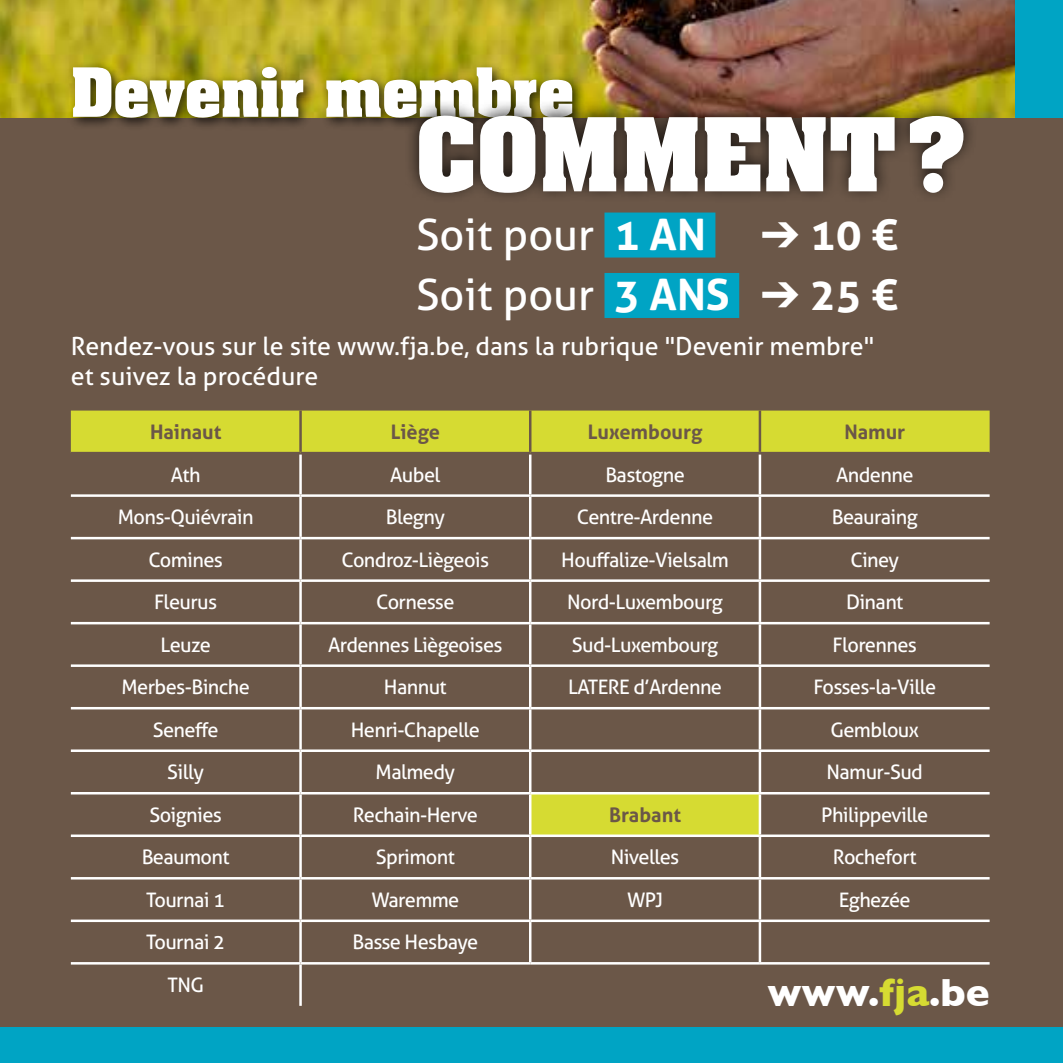
<style>
.page{position:relative;width:1063px;height:1063px;background:#fff}
.page>*{position:absolute;margin:0;border:0;box-sizing:border-box;transform-origin:0 0}
.t1{font:700 86.5px "Aachen Std";color:#fff}
.t2{font:700 57.75px "Aachen Std";color:#fff}
.t3{font:700 43.25px/60.5px "Aller";color:#fff;text-align:right}
.t4{font:43.25px "Aller";color:#fff}
.t5{font:700 40px "Gill Sans";color:#fff}
.t6{font:25px/30px "Aller";color:#fff}
.t7{font:20px "Aller";letter-spacing:-.03em;color:#fff}
.t8{font:700 20px "Aller";color:#6b5748}
.s1{font-weight:700}
.s2{font-weight:400}
.s3{color:#d6db32}
</style>
<div class="page">
<div style="left:0;top:16px;width:1063px;height:1031px;background:#6b5748"></div>
<div style="left:0;top:0;width:1063px;height:117px;background:#00a4c4"></div>
<div style="left:0;top:1028px;width:1063px;height:35px;background:#00a4c4"></div>
<img style="left:0;top:0;width:1015px;height:117px">
<svg style="left:71px;top:411px;width:919px;height:424px"></svg>
<hr style="left:299px;top:454px;width:3px;height:40px;background:#fff">
<hr style="left:529px;top:454px;width:2px;height:40px;background:#fff">
<hr style="left:759px;top:454px;width:2px;height:40px;background:#fff">
<hr style="left:71px;top:494px;width:230px;height:3px;background:#fff">
<hr style="left:301px;top:494px;width:229px;height:3px;background:#fff">
<hr style="left:299px;top:497px;width:3px;height:40px;background:#fff">
<hr style="left:530px;top:494px;width:230px;height:3px;background:#fff">
<hr style="left:529px;top:497px;width:2px;height:40px;background:#fff">
<hr style="left:760px;top:494px;width:230px;height:3px;background:#fff">
<hr style="left:759px;top:497px;width:2px;height:40px;background:#fff">
<hr style="left:71px;top:537px;width:230px;height:2px;background:#fff">
<hr style="left:301px;top:537px;width:229px;height:2px;background:#fff">
<hr style="left:299px;top:539px;width:3px;height:40px;background:#fff">
<hr style="left:530px;top:537px;width:230px;height:2px;background:#fff">
<hr style="left:529px;top:539px;width:2px;height:40px;background:#fff">
<hr style="left:760px;top:537px;width:230px;height:2px;background:#fff">
<hr style="left:759px;top:539px;width:2px;height:40px;background:#fff">
<hr style="left:71px;top:579px;width:230px;height:3px;background:#fff">
<hr style="left:301px;top:579px;width:229px;height:3px;background:#fff">
<hr style="left:299px;top:582px;width:3px;height:40px;background:#fff">
<hr style="left:530px;top:579px;width:230px;height:3px;background:#fff">
<hr style="left:529px;top:582px;width:2px;height:40px;background:#fff">
<hr style="left:760px;top:579px;width:230px;height:3px;background:#fff">
<hr style="left:759px;top:582px;width:2px;height:40px;background:#fff">
<hr style="left:71px;top:622px;width:230px;height:2px;background:#fff">
<hr style="left:301px;top:622px;width:229px;height:2px;background:#fff">
<hr style="left:299px;top:624px;width:3px;height:40px;background:#fff">
<hr style="left:530px;top:622px;width:230px;height:2px;background:#fff">
<hr style="left:529px;top:624px;width:2px;height:40px;background:#fff">
<hr style="left:760px;top:622px;width:230px;height:2px;background:#fff">
<hr style="left:759px;top:624px;width:2px;height:40px;background:#fff">
<hr style="left:71px;top:664px;width:230px;height:3px;background:#fff">
<hr style="left:301px;top:664px;width:229px;height:3px;background:#fff">
<hr style="left:299px;top:667px;width:3px;height:40px;background:#fff">
<hr style="left:530px;top:664px;width:230px;height:3px;background:#fff">
<hr style="left:529px;top:667px;width:2px;height:40px;background:#fff">
<hr style="left:760px;top:664px;width:230px;height:3px;background:#fff">
<hr style="left:759px;top:667px;width:2px;height:40px;background:#fff">
<hr style="left:71px;top:707px;width:230px;height:2px;background:#fff">
<hr style="left:301px;top:707px;width:229px;height:2px;background:#fff">
<hr style="left:299px;top:709px;width:3px;height:40px;background:#fff">
<hr style="left:530px;top:707px;width:230px;height:2px;background:#fff">
<hr style="left:529px;top:709px;width:2px;height:40px;background:#fff">
<hr style="left:760px;top:707px;width:230px;height:2px;background:#fff">
<hr style="left:759px;top:709px;width:2px;height:40px;background:#fff">
<hr style="left:71px;top:749px;width:230px;height:3px;background:#fff">
<hr style="left:301px;top:749px;width:229px;height:3px;background:#fff">
<hr style="left:299px;top:752px;width:3px;height:40px;background:#fff">
<hr style="left:530px;top:749px;width:230px;height:3px;background:#fff">
<hr style="left:529px;top:752px;width:2px;height:40px;background:#fff">
<hr style="left:760px;top:749px;width:230px;height:3px;background:#fff">
<hr style="left:759px;top:752px;width:2px;height:40px;background:#fff">
<hr style="left:71px;top:792px;width:230px;height:2px;background:#fff">
<hr style="left:301px;top:792px;width:229px;height:2px;background:#fff">
<hr style="left:299px;top:794px;width:3px;height:41px;background:#fff">
<hr style="left:530px;top:792px;width:230px;height:2px;background:#fff">
<hr style="left:529px;top:794px;width:2px;height:41px;background:#fff">
<hr style="left:760px;top:792px;width:230px;height:2px;background:#fff">
<hr style="left:759px;top:794px;width:2px;height:41px;background:#fff">
<hr style="left:71px;top:835px;width:230px;height:2px;background:#fff">
<hr style="left:301px;top:835px;width:229px;height:2px;background:#fff">
<hr style="left:299px;top:837px;width:3px;height:40px;background:#fff">
<hr style="left:530px;top:835px;width:230px;height:2px;background:#fff">
<hr style="left:529px;top:837px;width:2px;height:40px;background:#fff">
<hr style="left:760px;top:835px;width:230px;height:2px;background:#fff">
<hr style="left:759px;top:837px;width:2px;height:40px;background:#fff">
<hr style="left:71px;top:877px;width:230px;height:3px;background:#fff">
<hr style="left:301px;top:877px;width:229px;height:3px;background:#fff">
<hr style="left:299px;top:880px;width:3px;height:40px;background:#fff">
<hr style="left:530px;top:877px;width:230px;height:3px;background:#fff">
<hr style="left:529px;top:880px;width:2px;height:40px;background:#fff">
<hr style="left:760px;top:877px;width:230px;height:3px;background:#fff">
<hr style="left:759px;top:880px;width:2px;height:40px;background:#fff">
<hr style="left:71px;top:920px;width:230px;height:2px;background:#fff">
<hr style="left:301px;top:920px;width:229px;height:2px;background:#fff">
<hr style="left:299px;top:922px;width:3px;height:40px;background:#fff">
<hr style="left:530px;top:920px;width:230px;height:2px;background:#fff">
<hr style="left:529px;top:922px;width:2px;height:40px;background:#fff">
<hr style="left:760px;top:920px;width:230px;height:2px;background:#fff">
<hr style="left:759px;top:922px;width:2px;height:40px;background:#fff">
<hr style="left:71px;top:962px;width:230px;height:3px;background:#fff">
<hr style="left:301px;top:962px;width:229px;height:3px;background:#fff">
<hr style="left:299px;top:965px;width:3px;height:41px;background:#fff">
<hr style="left:530px;top:962px;width:230px;height:3px;background:#fff">
<hr style="left:760px;top:962px;width:230px;height:3px;background:#fff">
<hr style="left:299px;top:411px;width:3px;height:41px;background:#6b5748">
<hr style="left:529px;top:411px;width:2px;height:41px;background:#6b5748">
<hr style="left:759px;top:411px;width:2px;height:41px;background:#6b5748">
<hr style="left:71px;top:452px;width:230px;height:2px;background:#6b5748">
<hr style="left:301px;top:452px;width:229px;height:2px;background:#6b5748">
<hr style="left:530px;top:452px;width:230px;height:2px;background:#6b5748">
<hr style="left:760px;top:452px;width:230px;height:2px;background:#6b5748">
<div style="left:68px;top:60px;width:518px;height:71px;background:#000;opacity:.75"></div>
<div style="left:604px;top:213px;width:111px;height:45px;background:#00a4c4"></div>
<div style="left:604px;top:273px;width:135px;height:45px;background:#00a4c4"></div>
<div style="left:403px;top:98px;width:575px;height:106px;background:#000;opacity:.75"></div>
<h2 class="t2" style="left:71px;top:51px;width:505px">Devenir membre</h2>
<h1 class="t1" style="left:416px;top:92px;width:552px">COMMENT?</h1>
<h3 class="t4" style="left:416px;top:208px;width:291px">Soit pour <span class="s1">1 AN</span></h3>
<h3 class="t3" style="left:416px;top:204px;width:483px">➔ 10 €<br><span class="s2">Soit pour</span> 3 ANS ➔ 25 €</h3>
<p class="t6" style="left:71px;top:331px;width:805px">Rendez-vous sur le site www.fja.be, dans la rubrique "Devenir membre" et suivez la procédure</p>
<p class="t8" style="left:150px;top:420px;width:73px">Hainaut</p>
<p class="t8" style="left:391px;top:420px;width:51px">Liège</p>
<p class="t8" style="left:588px;top:420px;width:116px">Luxembourg</p>
<p class="t8" style="left:844px;top:420px;width:62px">Namur</p>
<p class="t7" style="left:171px;top:462px;width:31px">Ath</p>
<p class="t7" style="left:390px;top:462px;width:52px">Aubel</p>
<p class="t7" style="left:605px;top:462px;width:81px">Bastogne</p>
<p class="t7" style="left:836px;top:462px;width:79px">Andenne</p>
<p class="t7" style="left:118px;top:505px;width:137px">Mons-Quiévrain</p>
<p class="t7" style="left:386px;top:505px;width:61px">Blegny</p>
<p class="t7" style="left:577px;top:505px;width:138px">Centre-Ardenne</p>
<p class="t7" style="left:832px;top:505px;width:88px">Beauraing</p>
<p class="t7" style="left:148px;top:548px;width:76px">Comines</p>
<p class="t7" style="left:342px;top:548px;width:149px">Condroz-Liègeois</p>
<p class="t7" style="left:561px;top:548px;width:169px">Houffalize-Vielsalm</p>
<p class="t7" style="left:850px;top:548px;width:50px">Ciney</p>
<p class="t7" style="left:154px;top:590px;width:65px">Fleurus</p>
<p class="t7" style="left:376px;top:590px;width:80px">Cornesse</p>
<p class="t7" style="left:567px;top:590px;width:157px">Nord-Luxembourg</p>
<p class="t7" style="left:846px;top:590px;width:59px">Dinant</p>
<p class="t7" style="left:160px;top:633px;width:52px">Leuze</p>
<p class="t7" style="left:328px;top:633px;width:176px">Ardennes Liègeoises</p>
<p class="t7" style="left:572px;top:633px;width:148px">Sud-Luxembourg</p>
<p class="t7" style="left:833px;top:633px;width:86px">Florennes</p>
<p class="t7" style="left:122px;top:675px;width:130px">Merbes-Binche</p>
<p class="t7" style="left:384px;top:675px;width:64px">Hannut</p>
<p class="t7" style="left:568px;top:675px;width:156px">LATERE d’Ardenne</p>
<p class="t7" style="left:813px;top:675px;width:124px">Fosses-la-Ville</p>
<p class="t7" style="left:153px;top:718px;width:67px">Seneffe</p>
<p class="t7" style="left:351px;top:718px;width:131px">Henri-Chapelle</p>
<p class="t7" style="left:830px;top:718px;width:90px">Gembloux</p>
<p class="t7" style="left:167px;top:760px;width:38px">Silly</p>
<p class="t7" style="left:376px;top:760px;width:81px">Malmedy</p>
<p class="t7" style="left:827px;top:760px;width:98px">Namur-Sud</p>
<p class="t7" style="left:149px;top:803px;width:74px">Soignies</p>
<p class="t7" style="left:353px;top:803px;width:127px">Rechain-Herve</p>
<p class="t8" style="left:609px;top:802px;width:74px">Brabant</p>
<p class="t7" style="left:821px;top:803px;width:108px">Philippeville</p>
<p class="t7" style="left:142px;top:845px;width:89px">Beaumont</p>
<p class="t7" style="left:376px;top:845px;width:81px">Sprimont</p>
<p class="t7" style="left:611px;top:845px;width:70px">Nivelles</p>
<p class="t7" style="left:833px;top:845px;width:85px">Rochefort</p>
<p class="t7" style="left:146px;top:888px;width:80px">Tournai 1</p>
<p class="t7" style="left:371px;top:888px;width:90px">Waremme</p>
<p class="t7" style="left:627px;top:888px;width:38px">WPJ</p>
<p class="t7" style="left:839px;top:888px;width:73px">Eghezée</p>
<p class="t7" style="left:146px;top:930px;width:80px">Tournai 2</p>
<p class="t7" style="left:352px;top:930px;width:128px">Basse Hesbaye</p>
<p class="t7" style="left:167px;top:973px;width:38px">TNG</p>
<h3 class="t5" style="left:767px;top:961px;width:224px">www.<span class="s3">fja</span>.be</h3>
</div>
